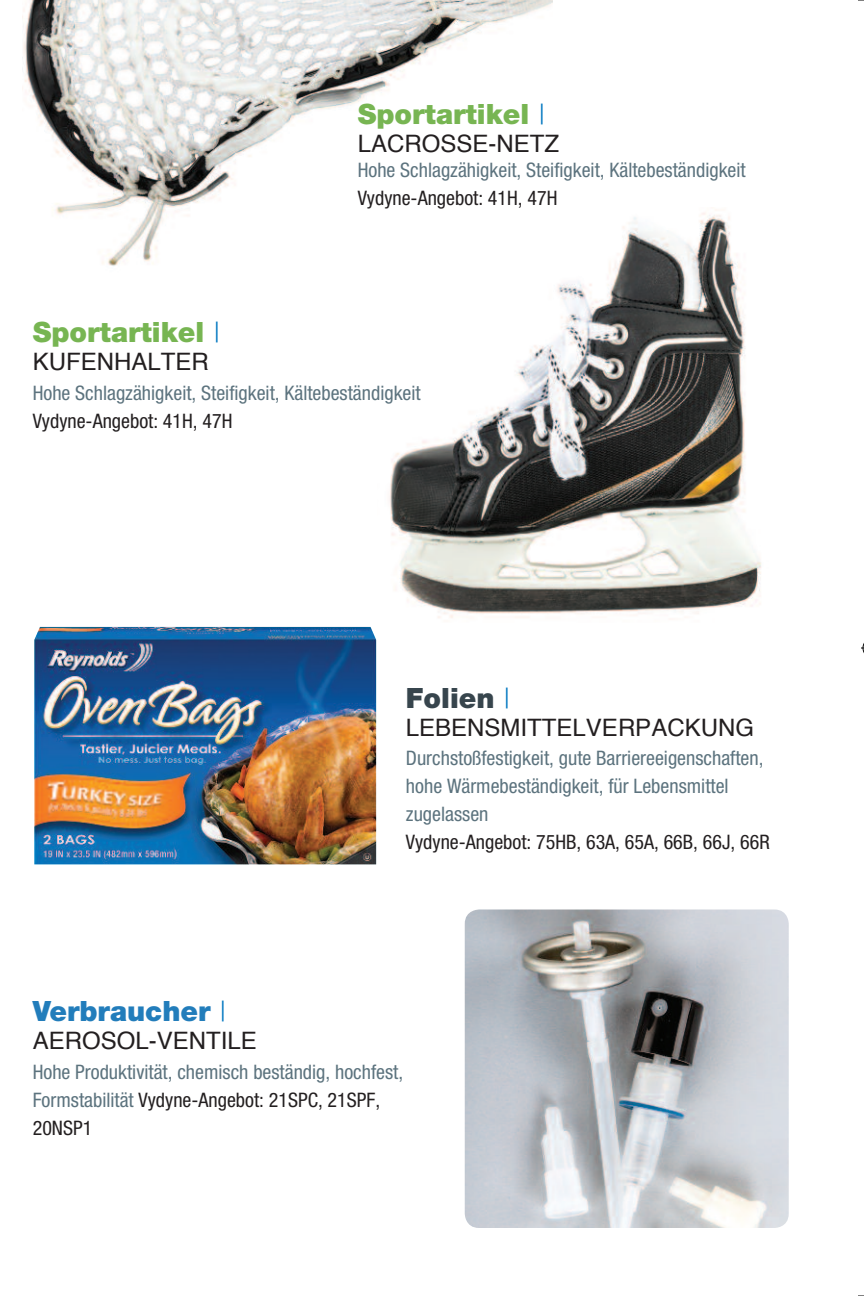
<style>
.page{position:relative;width:864px;height:1296px;background:#fff}
.page>*{position:absolute;margin:0;border:0;box-sizing:border-box;transform-origin:0 0}
.t1{font:900 28px "Helvetica Neue";color:#77b552}
.t2{font:900 28px "Helvetica Neue";color:#227dbb}
.t3{font:900 28px "Helvetica Neue";color:#37454d}
.t4{font:24px "Helvetica";color:#231f20}
.t5{font:condensed 20px/28px "Helvetica Neue LT Std";color:#5c737e}
.t6{font:condensed 20px "Helvetica Neue LT Std";color:#231f20}
.s1{font-weight:300;color:#0077c0}
.s2{color:#231f20}
</style>
<div class="page">
<img style="left:389px;top:209px;width:372px;height:409px">
<img style="left:465px;top:910px;width:324px;height:318px;border-radius:14px">
<img style="left:22px;top:0;width:531px;height:279px">
<img style="left:34px;top:627px;width:342px;height:237px">
<svg style="left:861px;top:643px;width:3px;height:10px"></svg>
<h1 class="t1" style="left:358px;top:104px;width:189px">Sportartikel <span class="s1">|</span></h1>
<p class="t4" style="left:358px;top:133px;width:203px">LACROSSE-NETZ</p>
<p class="t5" style="left:358px;top:157px;width:389px">Hohe Schlagzähigkeit, Steifigkeit, Kältebeständigkeit</p>
<p class="t6" style="left:358px;top:190px;width:201px">Vydyne-Angebot: 41H, 47H</p>
<h1 class="t1" style="left:33px;top:322px;width:189px">Sportartikel <span class="s1">|</span></h1>
<p class="t4" style="left:33px;top:351px;width:178px">KUFENHALTER</p>
<p class="t5" style="left:33px;top:381px;width:389px">Hohe Schlagzähigkeit, Steifigkeit, Kältebeständigkeit</p>
<p class="t6" style="left:33px;top:414px;width:201px">Vydyne-Angebot: 41H, 47H</p>
<h1 class="t2" style="left:33px;top:1001px;width:195px">Verbraucher <span class="s1">|</span></h1>
<p class="t4" style="left:33px;top:1031px;width:226px">AEROSOL-VENTILE</p>
<h1 class="t3" style="left:406px;top:688px;width:106px">Folien <span class="s1">|</span></h1>
<p class="t4" style="left:406px;top:718px;width:350px">LEBENSMITTELVERPACKUNG</p>
<p class="t5" style="left:406px;top:745px;width:359px">Durchstoßfestigkeit, gute Barriereeigenschaften, hohe Wärmebeständigkeit, für Lebensmittel zugelassen</p>
<p class="t6" style="left:406px;top:834px;width:365px">Vydyne-Angebot: 75HB, 63A, 65A, 66B, 66J, 66R</p>
<p class="t5" style="left:33px;top:1060px;width:372px">Hohe Produktivität, chemisch beständig, hochfest,<br>Formstabilität <span class="s2">Vydyne-Angebot: 21SPC, 21SPF,<br>20NSP1</span></p>
</div>
